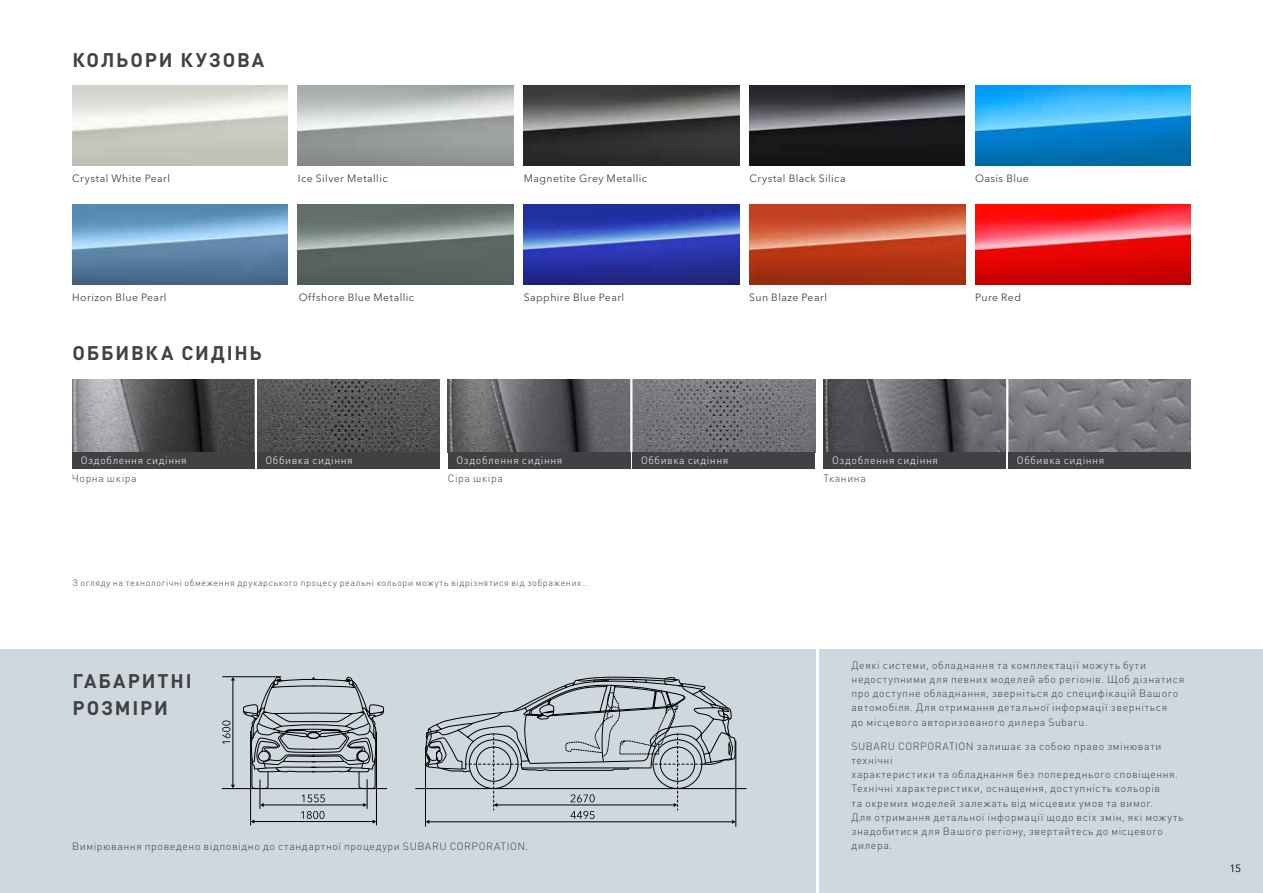
<style>
.page{position:relative;width:1263px;height:893px;background:#fff}
.page>*{position:absolute;margin:0;border:0;box-sizing:border-box;transform-origin:0 0}
.t1{font:700 19.5px/27px "DIN Pro";letter-spacing:.095em;color:#414042}
.t2{font:300 10.5px/14.2px "DIN Pro";letter-spacing:.055em;color:#414042}
.t3{font:10.5px "Avenir Next LT Pro";letter-spacing:.04em;color:#414042}
.t4{font:300 10.5px "DIN Pro";letter-spacing:.055em;color:#fff}
.t5{font:10.5px "Avenir Next LT Pro";color:#000}
.t6{font:300 9px "DIN Pro";letter-spacing:.06em;color:#414042}
</style>
<div class="page">
<div style="left:0;top:649px;width:815px;height:244px;background:#ced8de"></div>
<div style="left:819px;top:649px;width:444px;height:244px;background:#ced8de"></div>
<img style="left:823px;top:380px;width:368px;height:72px">
<img style="left:448px;top:380px;width:367px;height:72px">
<img style="left:749px;top:85px;width:216px;height:81px">
<img style="left:524px;top:85px;width:215px;height:81px">
<img style="left:975px;top:85px;width:215px;height:81px">
<img style="left:72px;top:204px;width:216px;height:81px">
<img style="left:524px;top:204px;width:215px;height:81px">
<img style="left:298px;top:204px;width:216px;height:81px">
<img style="left:749px;top:204px;width:216px;height:81px">
<img style="left:975px;top:204px;width:216px;height:81px">
<img style="left:72px;top:380px;width:367px;height:72px">
<hr style="left:255px;top:374px;width:2px;height:99px;background:#fff">
<hr style="left:630px;top:374px;width:2px;height:99px;background:#fff">
<hr style="left:1006px;top:374px;width:2px;height:99px;background:#fff">
<hr style="left:222px;top:788px;width:165px;height:1px;background:#000">
<hr style="left:416px;top:788px;width:330px;height:1px;background:#000">
<hr style="left:240px;top:654px;width:147px;height:1px;background:#000">
<hr style="left:233px;top:679px;width:1px;height:106px;background:#000">
<hr style="left:223px;top:676px;width:58px;height:1px;background:#000">
<hr style="left:425px;top:747px;width:1px;height:79px;background:#000">
<hr style="left:735px;top:741px;width:1px;height:85px;background:#000">
<hr style="left:250px;top:731px;width:1px;height:94px;background:#000">
<hr style="left:376px;top:732px;width:1px;height:93px;background:#000">
<svg style="left:222px;top:720px;width:8px;height:24px"></svg>
<svg style="left:243px;top:654px;width:493px;height:170px"></svg>
<div style="left:257px;top:452px;width:182px;height:16px;background:#414042"></div>
<div style="left:448px;top:452px;width:182px;height:16px;background:#414042"></div>
<div style="left:823px;top:452px;width:183px;height:16px;background:#414042"></div>
<div style="left:72px;top:452px;width:183px;height:16px;background:#414042"></div>
<div style="left:632px;top:452px;width:183px;height:16px;background:#414042"></div>
<div style="left:1008px;top:452px;width:183px;height:16px;background:#414042"></div>
<h1 class="t1" style="left:73px;top:44px;width:193px">КОЛЬОРИ КУЗОВА</h1>
<p class="t3" style="left:72px;top:172px;width:99px">Crystal White Pearl</p>
<p class="t3" style="left:298px;top:172px;width:91px">Ice Silver Metallic</p>
<p class="t3" style="left:524px;top:172px;width:125px">Magnetite Grey Metallic</p>
<p class="t3" style="left:749px;top:172px;width:98px">Crystal Black Silica</p>
<p class="t3" style="left:975px;top:172px;width:55px">Oasis Blue</p>
<p class="t3" style="left:299px;top:291px;width:117px">Offshore Blue Metallic</p>
<p class="t3" style="left:975px;top:291px;width:47px">Pure Red</p>
<p class="t3" style="left:72px;top:291px;width:96px">Horizon Blue Pearl</p>
<p class="t3" style="left:524px;top:291px;width:102px">Sapphire Blue Pearl</p>
<p class="t3" style="left:749px;top:291px;width:79px">Sun Blaze Pearl</p>
<h1 class="t1" style="left:72px;top:337px;width:191px">ОББИВКА СИДІНЬ</h1>
<p class="t4" style="left:81px;top:452px;width:107px">Оздоблення сидіння</p>
<p class="t4" style="left:265px;top:452px;width:89px">Оббивка сидіння</p>
<p class="t4" style="left:456px;top:452px;width:107px">Оздоблення сидіння</p>
<p class="t4" style="left:641px;top:452px;width:89px">Оббивка сидіння</p>
<p class="t4" style="left:832px;top:452px;width:107px">Оздоблення сидіння</p>
<p class="t4" style="left:1017px;top:452px;width:89px">Оббивка сидіння</p>
<p class="t2" style="left:72px;top:471px;width:66px">Чорна шкіра</p>
<p class="t2" style="left:448px;top:470px;width:56px">Сіра шкіра</p>
<p class="t2" style="left:823px;top:471px;width:44px">Тканина</p>
<p class="t6" style="left:72px;top:576px;width:516px">З огляду на технологічні обмеження друкарського процесу реальні кольори можуть відрізнятися від зображених..</p>
<h1 class="t1" style="left:72px;top:665px;width:121px">ГАБАРИТНІ<br>РОЗМІРИ</h1>
<p class="t2" style="left:851px;top:657px;width:334px">Деякі системи, обладнання та комплектації можуть бути недоступними для певних моделей або регіонів. Щоб дізнатися про доступне обладнання, зверніться до специфікацій Вашого автомобіля. Для отримання детальної інформації зверніться<br>до місцевого авторизованого дилера Subaru.</p>
<p class="t2" style="left:851px;top:738px;width:333px">SUBARU CORPORATION залишає за собою право змінювати технічні<br>характеристики та обладнання без попереднього сповіщення.<br>Технічні характеристики, оснащення, доступність кольорів<br>та окремих моделей залежать від місцевих умов та вимог.<br>Для отримання детальної інформації щодо всіх змін, які можуть знадобитися для Вашого регіону, звертайтесь до місцевого</p>
<p class="t2" style="left:72px;top:838px;width:457px">Вимірювання проведено відповідно до стандартної процедури SUBARU CORPORATION.</p>
<p class="t2" style="left:851px;top:837px;width:42px">дилера.</p>
<p class="t5" style="left:1229px;top:862px;width:13px">15</p>
</div>
